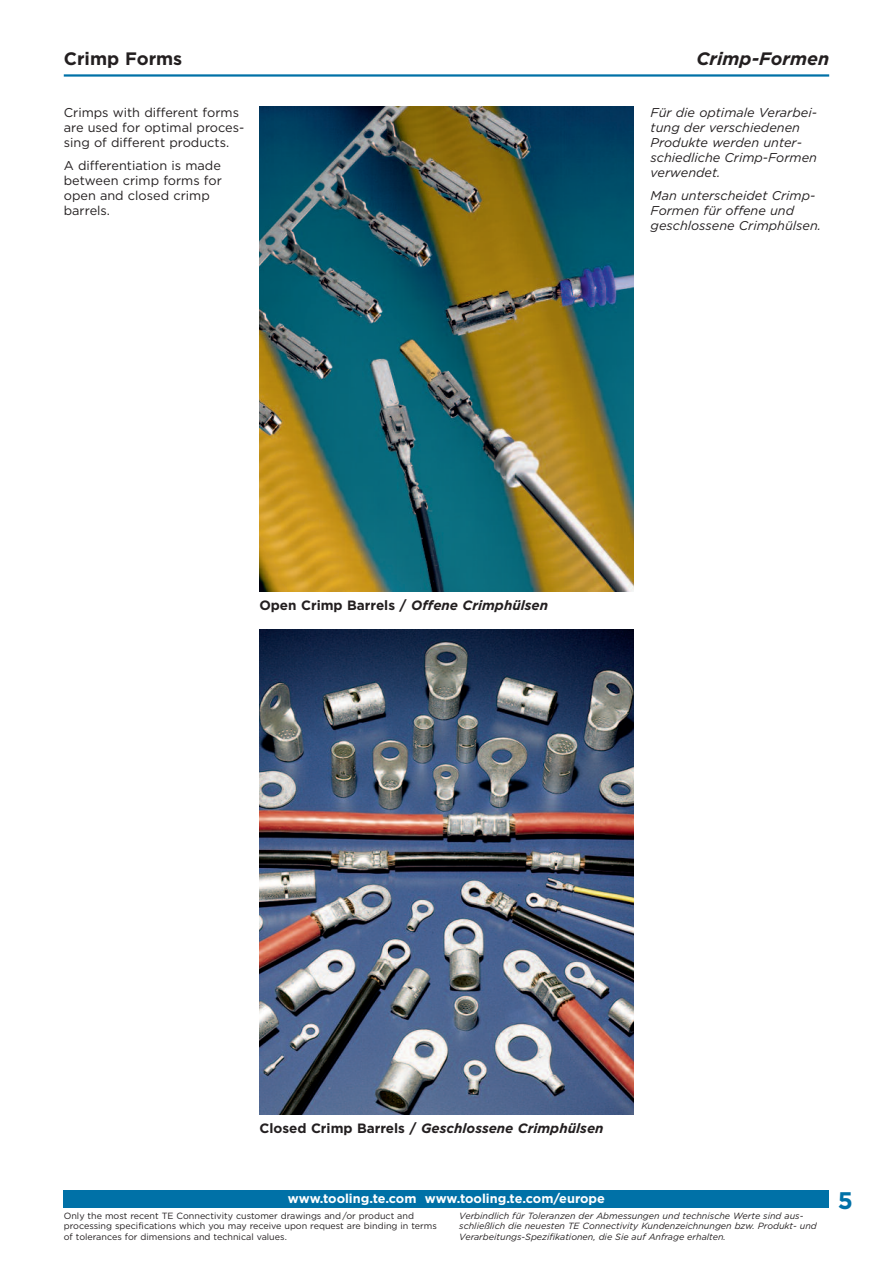
<style>
.page{position:relative;width:893px;height:1263px;background:#fff}
.page>*{position:absolute;margin:0;border:0;box-sizing:border-box;transform-origin:0 0}
.t1{font:700 24px "Gotham";color:#0071a7}
.t2{font:italic 700 18px "Gotham";color:#231f20}
.t3{font:700 18px "Gotham";color:#231f20}
.t4{font:italic 700 13.5px "Gotham";color:#231f20}
.t5{font:700 13.5px "Gotham";color:#231f20}
.t6{font:italic 12.75px/15px "Gotham";color:#231f20}
.t7{font:12.75px/15px "Gotham";color:#231f20}
.t8{font:700 12.75px "Gotham";color:#fff}
.t9{font:italic 9px/10.5px "Gotham";color:#231f20}
.t10{font:9px/10.5px "Gotham";color:#231f20}
.s1{font-style:italic}
.s2{font-style:normal}
</style>
<div class="page">
<img style="left:259px;top:106px;width:375px;height:485px">
<hr style="left:64px;top:74px;width:765px;height:3px;background:#0071a7">
<img style="left:259px;top:629px;width:375px;height:485px">
<div style="left:64px;top:1190px;width:765px;height:17px;background:#0071a7"></div>
<h2 class="t3" style="left:64px;top:53px;width:120px">Crimp Forms</h2>
<h2 class="t2" style="left:696px;top:53px;width:134px">Crimp-Formen</h2>
<h3 class="t7" style="left:64px;top:106px;width:182px">Crimps with different forms are used for optimal proces&shy;sing of different products.</h3>
<h3 class="t7" style="left:64px;top:159px;width:160px">A differentiation is made between crimp forms for open and closed crimp barrels.</h3>
<h3 class="t6" style="left:651px;top:106px;width:168px">Für die optimale Verarbei&shy;tung der verschiedenen<br>Produkte werden unter&shy;schiedliche Crimp-Formen verwendet.</h3>
<h3 class="t6" style="left:651px;top:189px;width:172px">Man unterscheidet Crimp-<br>Formen für offene und geschlossene Crimphülsen.</h3>
<h3 class="t5" style="left:259px;top:601px;width:290px">Open Crimp Barrels / <span class="s1">Offene Crimphülsen</span></h3>
<h3 class="t4" style="left:259px;top:1124px;width:346px"><span class="s2">Closed Crimp Barrels /</span> Geschlossene Crimphülsen</h3>
<h3 class="t8" style="left:288px;top:1194px;width:319px">www.tooling.te.com www.tooling.te.com/europe</h3>
<p class="t10" style="left:64px;top:1211px;width:375px">Only the most recent TE Connectivity customer drawings and/or product and processing specifications which you may receive upon request are binding in terms of tolerances for dimensions and technical values.</p>
<p class="t9" style="left:459px;top:1211px;width:359px">Verbindlich für Toleranzen der Abmessungen und technische Werte sind aus&shy;schließlich die neuesten TE Connectivity Kundenzeichnungen bzw. Produkt- und<br>Verarbeitungs-Spezifikationen, die Sie auf Anfrage erhalten.</p>
<h1 class="t1" style="left:838px;top:1192px;width:17px">5</h1>
</div>
